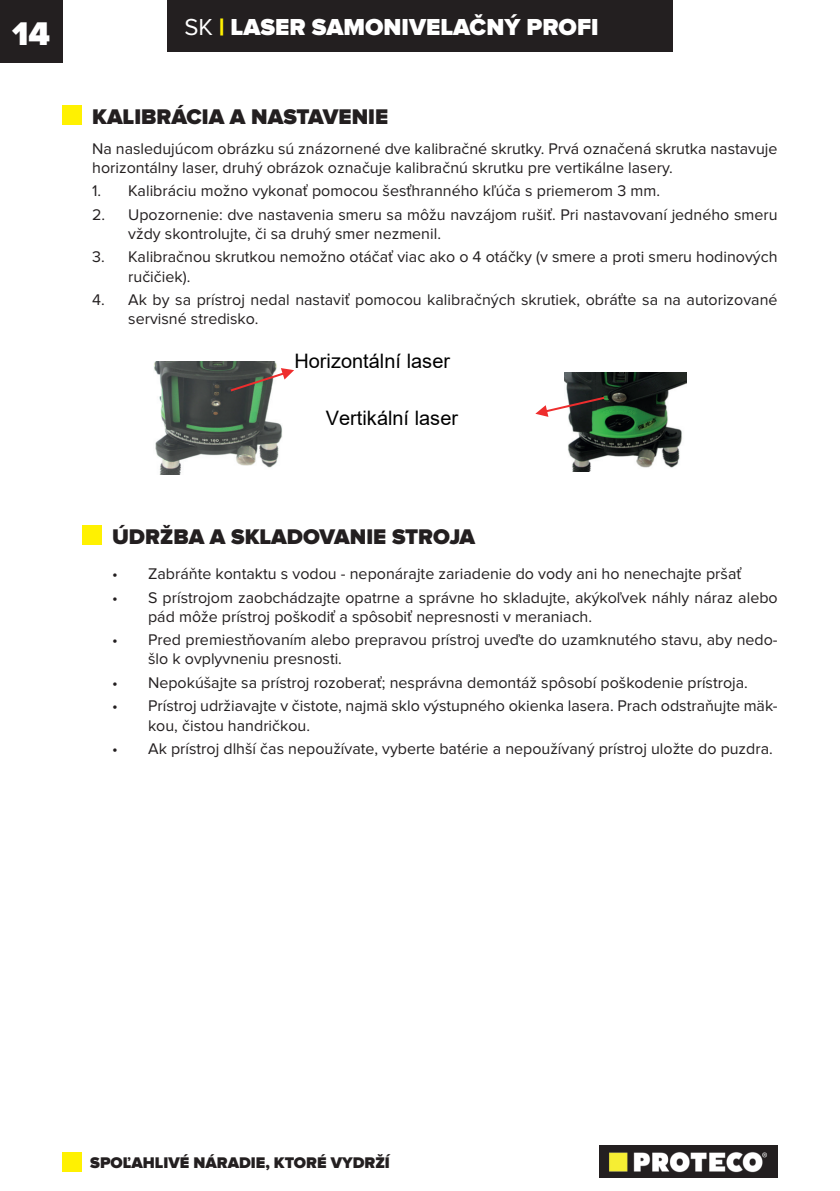
<style>
.page{position:relative;width:840px;height:1191px;background:#fff}
.page>*{position:absolute;margin:0;border:0;box-sizing:border-box;transform-origin:0 0}
.t1{font:900 34px "Proxima Nova";color:#fff}
.t2{font:900 24px "Proxima Nova";color:#fff}
.t3{font:900 22px "Proxima Nova";color:#231f20}
.t4{font:20px "Arial";color:#000001}
.t5{font:16px/19.2px "Proxima Nova";color:#231f20}
.t6{font:900 16px "Proxima Nova";color:#231f20}
.s1{font-weight:400}
.s2{color:#fff101}
</style>
<div class="page">
<div style="left:0;top:0;width:62px;height:62px;background:#231f20"></div>
<img style="left:599px;top:1145px;width:178px;height:33px">
<div style="left:62px;top:1152px;width:20px;height:19px;background:#fff101"></div>
<div style="left:167px;top:0;width:505px;height:51px;background:#231f20"></div>
<div style="left:62px;top:105px;width:20px;height:20px;background:#fff101"></div>
<img style="left:154px;top:362px;width:129px;height:112px">
<svg style="left:228px;top:368px;width:66px;height:25px"></svg>
<img style="left:564px;top:373px;width:122px;height:98px">
<svg style="left:535px;top:395px;width:71px;height:22px"></svg>
<div style="left:82px;top:525px;width:20px;height:20px;background:#fff101"></div>
<h1 class="t1" style="left:12px;top:14px;width:40px">14</h1>
<h2 class="t2" style="left:184px;top:13px;width:415px"><span class="s1">SK</span> <span class="s2">|</span> LASER SAMONIVELAČNÝ PROFI</h2>
<h3 class="t3" style="left:92px;top:104px;width:297px">KALIBRÁCIA A NASTAVENIE</h3>
<p class="t5" style="left:92px;top:139px;width:686px">Na nasledujúcom obrázku sú znázornené dve kalibračné skrutky. Prvá označená skrutka nastavuje horizontálny laser, druhý obrázok označuje kalibračnú skrutku pre vertikálne lasery.</p>
<p class="t5" style="left:92px;top:182px;width:569px">1. Kalibráciu možno vykonať pomocou šesťhranného kľúča s priemerom 3 mm.</p>
<p class="t5" style="left:128px;top:205px;width:650px;text-indent:-36px">2. Upozornenie: dve nastavenia smeru sa môžu navzájom rušiť. Pri nastavovaní jedného smeru vždy skontrolujte, či sa druhý smer nezmenil.</p>
<p class="t5" style="left:128px;top:248px;width:650px;text-indent:-36px">3. Kalibračnou skrutkou nemožno otáčať viac ako o 4 otáčky (v smere a proti smeru hodinových ručičiek).</p>
<p class="t5" style="left:128px;top:291px;width:650px;text-indent:-36px">4. Ak by sa prístroj nedal nastaviť pomocou kalibračných skrutiek, obráťte sa na autorizované servisné stredisko.</p>
<p class="t4" style="left:294px;top:347px;width:157px">Horizontální laser</p>
<p class="t4" style="left:326px;top:404px;width:134px">Vertikální laser</p>
<h3 class="t3" style="left:112px;top:524px;width:364px">ÚDRŽBA A SKLADOVANIE STROJA</h3>
<p class="t5" style="left:112px;top:565px;width:630px">• Zabráňte kontaktu s vodou - neponárajte zariadenie do vody ani ho nenechajte pršať</p>
<p class="t5" style="left:148px;top:588px;width:630px;text-indent:-36px">• S prístrojom zaobchádzajte opatrne a správne ho skladujte, akýkoľvek náhly náraz alebo pád môže prístroj poškodiť a spôsobiť nepresnosti v meraniach.</p>
<p class="t5" style="left:148px;top:631px;width:630px;text-indent:-36px">• Pred premiestňovaním alebo prepravou prístroj uveďte do uzamknutého stavu, aby nedo&shy;šlo k ovplyvneniu presnosti.</p>
<p class="t5" style="left:112px;top:673px;width:637px">• Nepokúšajte sa prístroj rozoberať; nesprávna demontáž spôsobí poškodenie prístroja.</p>
<p class="t5" style="left:148px;top:697px;width:630px;text-indent:-36px">• Prístroj udržiavajte v čistote, najmä sklo výstupného okienka lasera. Prach odstraňujte mäk&shy;kou, čistou handričkou.</p>
<p class="t5" style="left:112px;top:740px;width:662px">• Ak prístroj dlhší čas nepoužívate, vyberte batérie a nepoužívaný prístroj uložte do puzdra.</p>
<p class="t6" style="left:90px;top:1153px;width:301px">SPOĽAHLIVÉ NÁRADIE, KTORÉ VYDRŽÍ</p>
</div>
